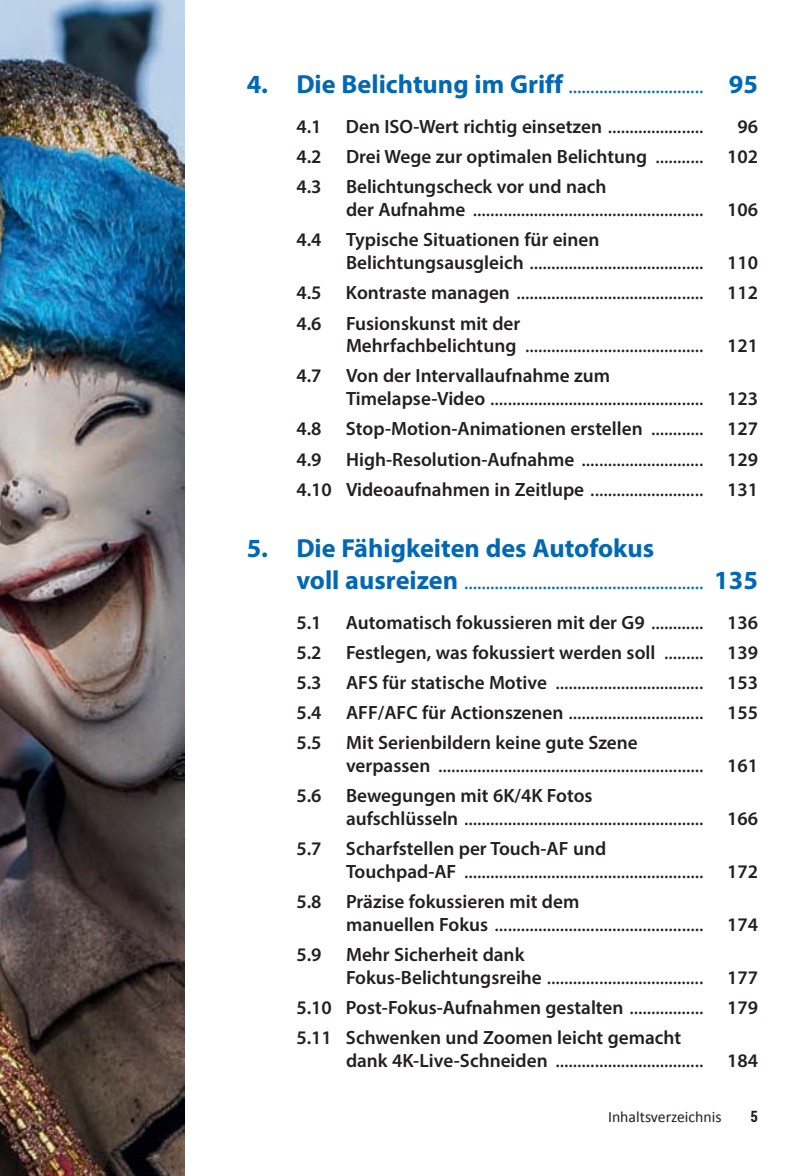
<style>
.page{position:relative;width:795px;height:1176px;background:#fff}
.page>*{position:absolute;margin:0;border:0;box-sizing:border-box;transform-origin:0 0}
.t1{font:700 26.25px "Myriad Pro";color:#0068b5}
.t2{font:21px "Myriad Pro";color:#231f20}
.t3{font:21px "Myriad Pro";color:#0068b5}
.t4{font:600 19.25px/30.3px "Myriad Pro";color:#231f20}
.t5{font:15.75px "Calibri";color:#231f20}
.t6{font:700 15.75px "Roboto Condensed";color:#231f20}
.s1{font-weight:700;font-size:26.25px}
.s2{font-weight:400;font-size:21px}
.s3{font-weight:600;font-size:19.25px}
</style>
<div class="page">
<img style="left:0;top:0;width:184px;height:1176px">
<p class="t3" style="left:247px;top:73px;width:512px"><span class="s1">4. Die Belichtung im Griff</span> ............................... <span class="s1">95</span></p>
<p class="t4" style="left:296px;top:113px;width:27px">4.1</p>
<p class="t4" style="left:346px;top:113px;width:359px">Den ISO-Wert richtig einsetzen <span class="s2">......................</span></p>
<p class="t4" style="left:737px;top:113px;width:22px">96</p>
<p class="t4" style="left:296px;top:143px;width:27px">4.2</p>
<p class="t4" style="left:346px;top:143px;width:413px">Drei Wege zur optimalen Belichtung <span class="s2">...........</span> 102</p>
<p class="t4" style="left:296px;top:173px;width:27px">4.3</p>
<p class="t4" style="left:346px;top:173px;width:262px">Belichtungscheck vor und nach</p>
<p class="t2" style="left:346px;top:197px;width:413px"><span class="s3">der Aufnahme</span> ..................................................... <span class="s3">106</span></p>
<p class="t4" style="left:296px;top:226px;width:27px">4.4</p>
<p class="t4" style="left:346px;top:226px;width:255px">Typische Situationen für einen</p>
<p class="t2" style="left:346px;top:250px;width:413px"><span class="s3">Belichtungsausgleich</span> ........................................ <span class="s3">110</span></p>
<p class="t4" style="left:296px;top:279px;width:27px">4.5</p>
<p class="t2" style="left:346px;top:280px;width:413px"><span class="s3">Kontraste managen</span> ........................................... <span class="s3">112</span></p>
<p class="t4" style="left:296px;top:309px;width:27px">4.6</p>
<p class="t4" style="left:346px;top:309px;width:176px">Fusionskunst mit der</p>
<p class="t2" style="left:346px;top:333px;width:413px"><span class="s3">Mehrfachbelichtung</span> ......................................... <span class="s3">121</span></p>
<p class="t4" style="left:296px;top:362px;width:27px">4.7</p>
<p class="t4" style="left:346px;top:362px;width:266px">Von der Intervallaufnahme zum</p>
<p class="t2" style="left:346px;top:386px;width:413px"><span class="s3">Timelapse-Video</span> ................................................. <span class="s3">123</span></p>
<p class="t4" style="left:296px;top:415px;width:27px">4.8</p>
<p class="t4" style="left:346px;top:415px;width:413px">Stop-Motion-Animationen erstellen <span class="s2">............</span> 127</p>
<p class="t4" style="left:296px;top:445px;width:27px">4.9</p>
<p class="t2" style="left:346px;top:446px;width:413px"><span class="s3">High-Resolution-Aufnahme</span> ............................ <span class="s3">129</span></p>
<p class="t4" style="left:296px;top:476px;width:463px">4.10 Videoaufnahmen in Zeitlupe <span class="s2">..........................</span> 131</p>
<p class="t1" style="left:247px;top:538px;width:409px">5. Die Fähigkeiten des Autofokus</p>
<p class="t3" style="left:296px;top:569px;width:463px"><span class="s1">voll ausreizen</span> ....................................................... <span class="s1">135</span></p>
<p class="t4" style="left:296px;top:608px;width:27px">5.1</p>
<p class="t4" style="left:346px;top:608px;width:413px">Automatisch fokussieren mit der G9 <span class="s2">............</span> 136</p>
<p class="t4" style="left:296px;top:639px;width:27px">5.2</p>
<p class="t4" style="left:346px;top:639px;width:413px">Festlegen, was fokussiert werden soll <span class="s2">.........</span> 139</p>
<p class="t4" style="left:296px;top:669px;width:27px">5.3</p>
<p class="t2" style="left:346px;top:670px;width:413px"><span class="s3">AFS für statische Motive</span> .................................. <span class="s3">153</span></p>
<p class="t4" style="left:296px;top:699px;width:27px">5.4</p>
<p class="t2" style="left:346px;top:700px;width:413px"><span class="s3">AFF/AFC für Actionszenen</span> ............................... <span class="s3">155</span></p>
<p class="t4" style="left:296px;top:729px;width:27px">5.5</p>
<p class="t4" style="left:346px;top:729px;width:293px">Mit Serienbildern keine gute Szene</p>
<p class="t2" style="left:346px;top:753px;width:413px"><span class="s3">verpassen</span> ............................................................. <span class="s3">161</span></p>
<p class="t4" style="left:296px;top:782px;width:27px">5.6</p>
<p class="t4" style="left:346px;top:782px;width:248px">Bewegungen mit 6K/4K Fotos</p>
<p class="t2" style="left:346px;top:806px;width:413px"><span class="s3">aufschlüsseln</span> ....................................................... <span class="s3">166</span></p>
<p class="t4" style="left:296px;top:835px;width:27px">5.7</p>
<p class="t4" style="left:346px;top:835px;width:262px">Scharfstellen per Touch-AF und</p>
<p class="t2" style="left:346px;top:859px;width:413px"><span class="s3">Touchpad-AF</span> ....................................................... <span class="s3">172</span></p>
<p class="t4" style="left:296px;top:888px;width:27px">5.8</p>
<p class="t4" style="left:346px;top:888px;width:235px">Präzise fokussieren mit dem</p>
<p class="t2" style="left:346px;top:911px;width:413px"><span class="s3">manuellen Fokus</span> ................................................ <span class="s3">174</span></p>
<p class="t4" style="left:296px;top:941px;width:27px">5.9</p>
<p class="t4" style="left:346px;top:941px;width:180px">Mehr Sicherheit dank</p>
<p class="t2" style="left:346px;top:964px;width:413px"><span class="s3">Fokus-Belichtungsreihe</span> .................................... <span class="s3">177</span></p>
<p class="t4" style="left:296px;top:994px;width:463px">5.10 Post-Fokus-Aufnahmen gestalten <span class="s2">.................</span> 179<br>5.11 Schwenken und Zoomen leicht gemacht</p>
<p class="t2" style="left:346px;top:1048px;width:413px"><span class="s3">dank 4K-Live-Schneiden</span> .................................. <span class="s3">184</span></p>
<p class="t5" style="left:608px;top:1110px;width:115px">Inhaltsverzeichnis</p>
<p class="t6" style="left:750px;top:1107px;width:9px">5</p>
</div>
